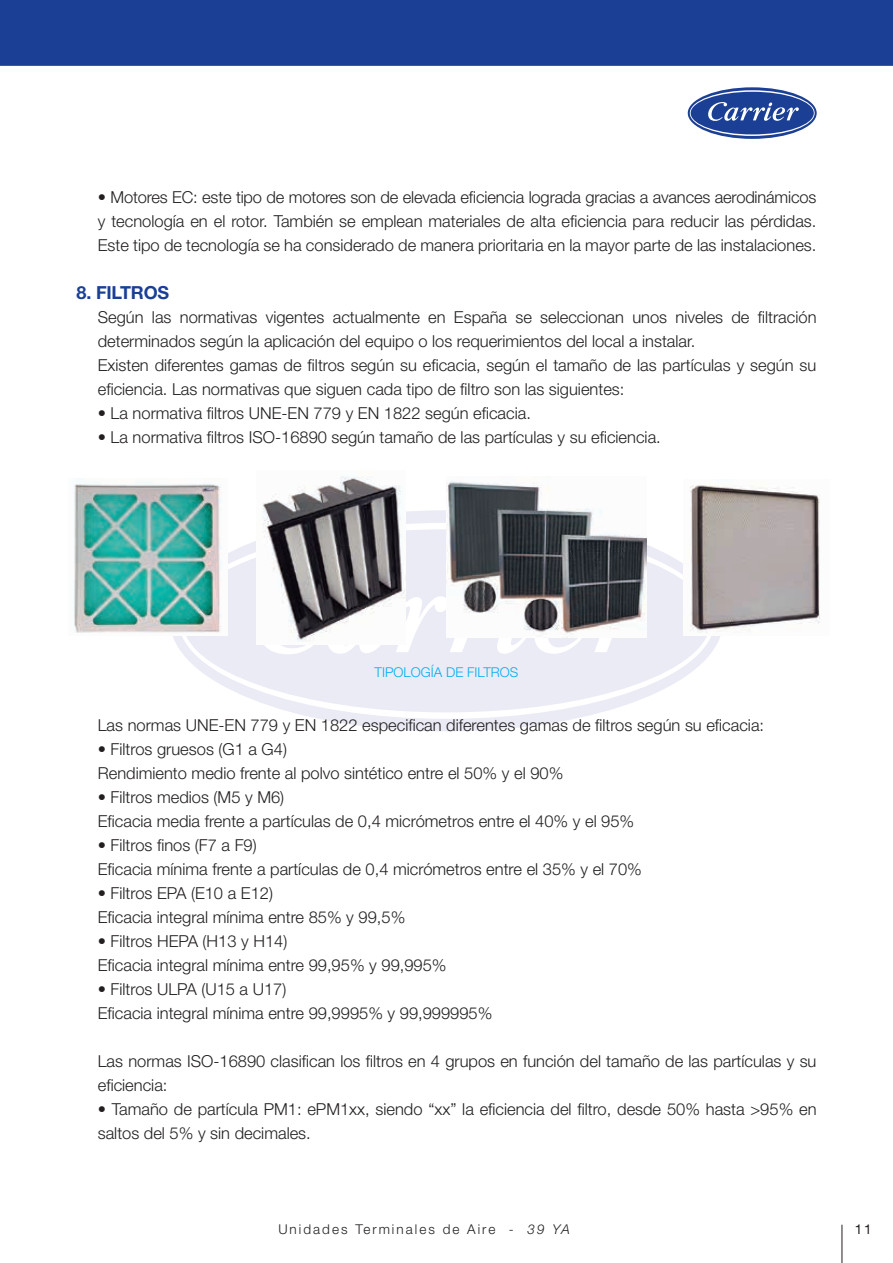
<style>
.page{position:relative;width:893px;height:1263px;background:#fff}
.page>*{position:absolute;margin:0;border:0;box-sizing:border-box;transform-origin:0 0}
.t1{font:700 18px "Helvetica Neue LT Std";letter-spacing:-.01em;color:#1b3f94}
.t2{font:300 16.5px/24px "Helvetica Neue LT Std";color:#231f20}
.t3{font:300 13.5px "Helvetica Neue LT Std";letter-spacing:.15em;color:#231f20}
.t4{font:300 13.5px "Helvetica Neue LT Std";color:#00aeef}
.t5{font:13.5px "Helvetica Neue LT Std";color:#231f20}
.s1{font-style:italic}
</style>
<div class="page">
<hr style="left:842px;top:1225px;width:1px;height:38px;background:#231f20">
<svg style="left:0;top:0;width:893px;height:118px;fill:#1b3f94"></svg>
<div style="left:170px;top:510px;width:553px;height:221px;background:#eaebf5;border-radius:50%"></div>
<svg style="left:182px;top:523px;width:532px;height:196px"></svg>
<svg style="left:688px;top:87px;width:129px;height:52px"></svg>
<svg style="left:690px;top:90px;width:125px;height:46px"></svg>
<img style="left:683px;top:485px;width:137px;height:150px">
<img style="left:256px;top:476px;width:149px;height:168px">
<img style="left:447px;top:481px;width:199px;height:157px">
<img style="left:74px;top:482px;width:153px;height:154px">
<p class="t2" style="left:98px;top:185px;width:720px;text-align:justify">• Motores EC: este tipo de motores son de elevada eficiencia lograda gracias a avances aerodinámicos y tecnología en el rotor. También se emplean materiales de alta eficiencia para reducir las pérdidas.<br>Este tipo de tecnología se ha considerado de manera prioritaria en la mayor parte de las instalaciones.</p>
<p class="t1" style="left:77px;top:282px;width:94px">8. FILTROS</p>
<p class="t2" style="left:98px;top:305px;width:720px">Según las normativas vigentes actualmente en España se seleccionan unos niveles de filtración determinados según la aplicación del equipo o los requerimientos del local a instalar.<br>Existen diferentes gamas de filtros según su eficacia, según el tamaño de las partículas y según su eficiencia. Las normativas que siguen cada tipo de filtro son las siguientes:</p>
<p class="t2" style="left:98px;top:401px;width:435px">• La normativa filtros UNE-EN 779 y EN 1822 según eficacia.</p>
<p class="t2" style="left:98px;top:425px;width:564px">• La normativa filtros ISO-16890 según tamaño de las partículas y su eficiencia.</p>
<p class="t4" style="left:375px;top:664px;width:145px">TIPOLOGÍA DE FILTROS</p>
<p class="t2" style="left:98px;top:713px;width:668px">Las normas UNE-EN 779 y EN 1822 especifican diferentes gamas de filtros según su eficacia:</p>
<p class="t2" style="left:98px;top:737px;width:467px">• Filtros gruesos (G1 a G4)<br>Rendimiento medio frente al polvo sintético entre el 50% y el 90%</p>
<p class="t2" style="left:98px;top:785px;width:538px">• Filtros medios (M5 y M6)<br>Eficacia media frente a partículas de 0,4 micrómetros entre el 40% y el 95%</p>
<p class="t2" style="left:98px;top:833px;width:546px">• Filtros finos (F7 a F9)<br>Eficacia mínima frente a partículas de 0,4 micrómetros entre el 35% y el 70%</p>
<p class="t2" style="left:98px;top:881px;width:309px">• Filtros EPA (E10 a E12)<br>Eficacia integral mínima entre 85% y 99,5%</p>
<p class="t2" style="left:98px;top:929px;width:350px">• Filtros HEPA (H13 y H14)<br>Eficacia integral mínima entre 99,95% y 99,995%</p>
<p class="t2" style="left:98px;top:977px;width:396px">• Filtros ULPA (U15 a U17)<br>Eficacia integral mínima entre 99,9995% y 99,999995%</p>
<p class="t2" style="left:98px;top:1049px;width:720px">Las normas ISO-16890 clasifican los filtros en 4 grupos en función del tamaño de las partículas y su eficiencia:</p>
<p class="t2" style="left:98px;top:1097px;width:720px">• Tamaño de partícula PM1: ePM1xx, siendo “xx” la eficiencia del filtro, desde 50% hasta &gt;95% en saltos del 5% y sin decimales.</p>
<p class="t3" style="left:278px;top:1221px;width:293px">Unidades Terminales de Aire - <span class="s1">39 YA</span></p>
<p class="t5" style="left:855px;top:1221px;width:19px">11</p>
</div>
